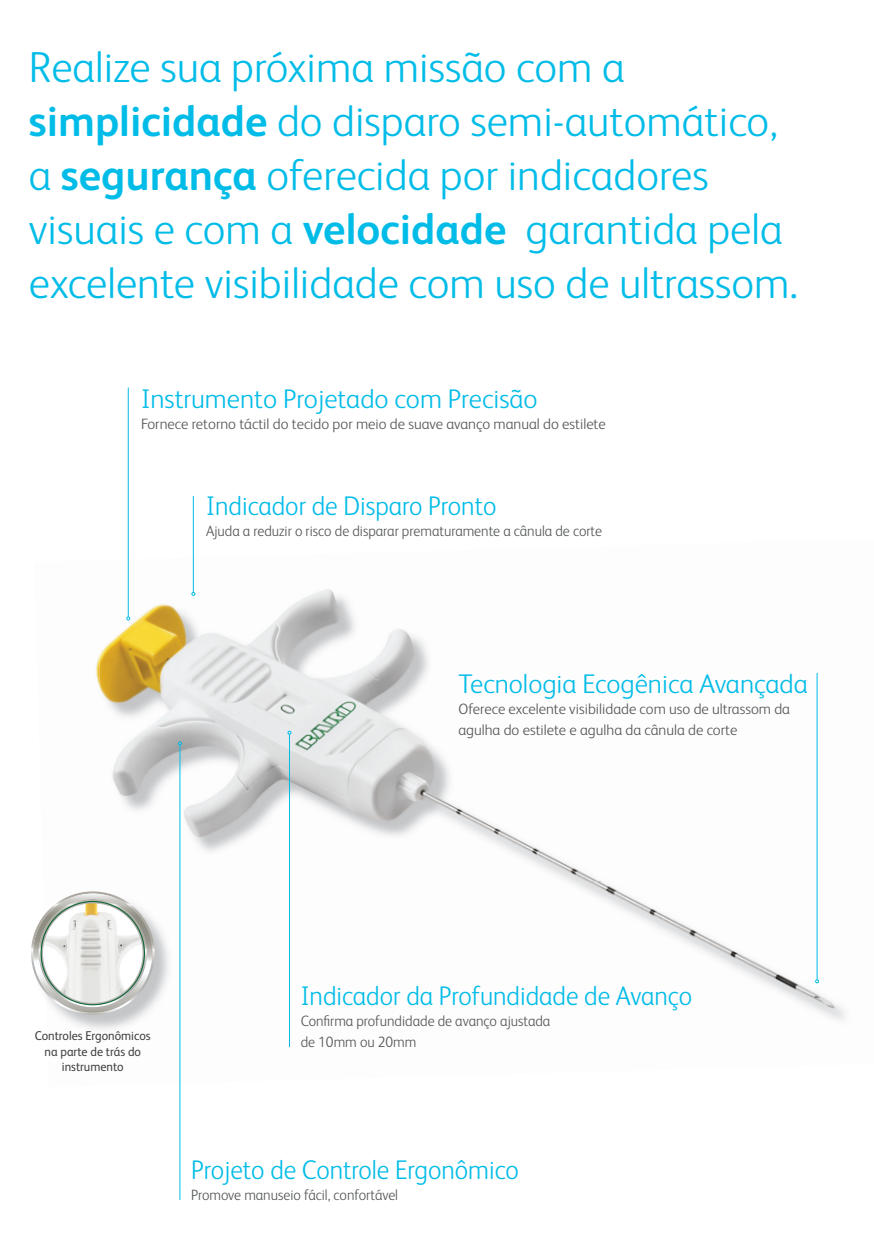
<style>
.page{position:relative;width:874px;height:1237px;background:#fff}
.page>*{position:absolute;margin:0;border:0;box-sizing:border-box;transform-origin:0 0}
.t1{font:300 43.5px/54px "FS Albert Pro";color:#02bce8}
.t2{font:300 27px "FS Albert Pro";color:#02bce8;scale:.95 1}
.t3{font:300 27px "FS Albert Pro";color:#02bce8}
.t4{font:300 15px/21px "FS Albert Pro";color:#545557}
.t5{font:300 15px/21px "FS Albert Pro";color:#545557;scale:.95 1}
.t6{font:12.75px/15.3px "FS Albert Pro";color:#3e3e3f;text-align:center;scale:.95 1}
.s1{font-weight:700}
</style>
<div class="page">
<img style="left:180px;top:1026px;width:1px;height:59px">
<img style="left:99px;top:592px;width:499px;height:289px">
<img style="left:598px;top:673px;width:247px;height:347px">
<img style="left:180px;top:881px;width:431px;height:145px">
<img style="left:99px;top:916px;width:74px;height:110px">
<img style="left:31px;top:891px;width:123px;height:124px">
<img style="left:33px;top:894px;width:119px;height:119px">
<svg style="left:41px;top:901px;width:104px;height:104px"></svg>
<img style="left:42px;top:903px;width:101px;height:100px;border-radius:50%">
<hr style="left:128px;top:387px;width:1px;height:230px;background:#02bce8">
<svg style="left:126px;top:617px;width:4px;height:3px"></svg>
<hr style="left:193px;top:496px;width:1px;height:96px;background:#02bce8">
<svg style="left:191px;top:592px;width:4px;height:4px"></svg>
<hr style="left:289px;top:734px;width:1px;height:313px;background:#02bce8">
<svg style="left:287px;top:731px;width:4px;height:4px"></svg>
<hr style="left:179px;top:745px;width:1px;height:455px;background:#02bce8">
<svg style="left:178px;top:741px;width:4px;height:4px"></svg>
<hr style="left:816px;top:673px;width:1px;height:307px;background:#02bce8">
<svg style="left:815px;top:979px;width:3px;height:4px"></svg>
<p class="t1" style="left:29px;top:44px;width:770px">Realize sua próxima missão com a <span class="s1">simplicidade</span> do disparo semi-automático, a <span class="s1">segurança</span> oferecida por indicadores visuais e com a <span class="s1">velocidade</span> garantida pela excelente visibilidade com uso de ultrassom.</p>
<p class="t3" style="left:141px;top:389px;width:398px">Instrumento Projetado com Precisão</p>
<p class="t4" style="left:141px;top:415px;width:466px">Fornece retorno táctil do tecido por meio de suave avanço manual do estilete</p>
<p class="t2" style="left:206px;top:496px;width:307px">Indicador de Disparo Pronto</p>
<p class="t5" style="left:206px;top:522px;width:418px">Ajuda a reduzir o risco de disparar prematuramente a cânula de corte</p>
<p class="t3" style="left:458px;top:674px;width:351px">Tecnologia Ecogênica Avançada</p>
<p class="t4" style="left:458px;top:700px;width:333px">Oferece excelente visibilidade com uso de ultrassom da agulha do estilete e agulha da cânula de corte</p>
<p class="t6" style="left:35px;top:1030px;width:123px">Controles Ergonômicos na parte de trás do instrumento</p>
<p class="t2" style="left:300px;top:986px;width:413px">Indicador da Profundidade de Avanço</p>
<p class="t5" style="left:300px;top:1012px;width:264px">Confirma profundidade de avanço ajustada de 10mm ou 20mm</p>
<p class="t2" style="left:191px;top:1160px;width:346px">Projeto de Controle Ergonômico</p>
<p class="t5" style="left:191px;top:1185px;width:219px">Promove manuseio fácil, confortável</p>
</div>
